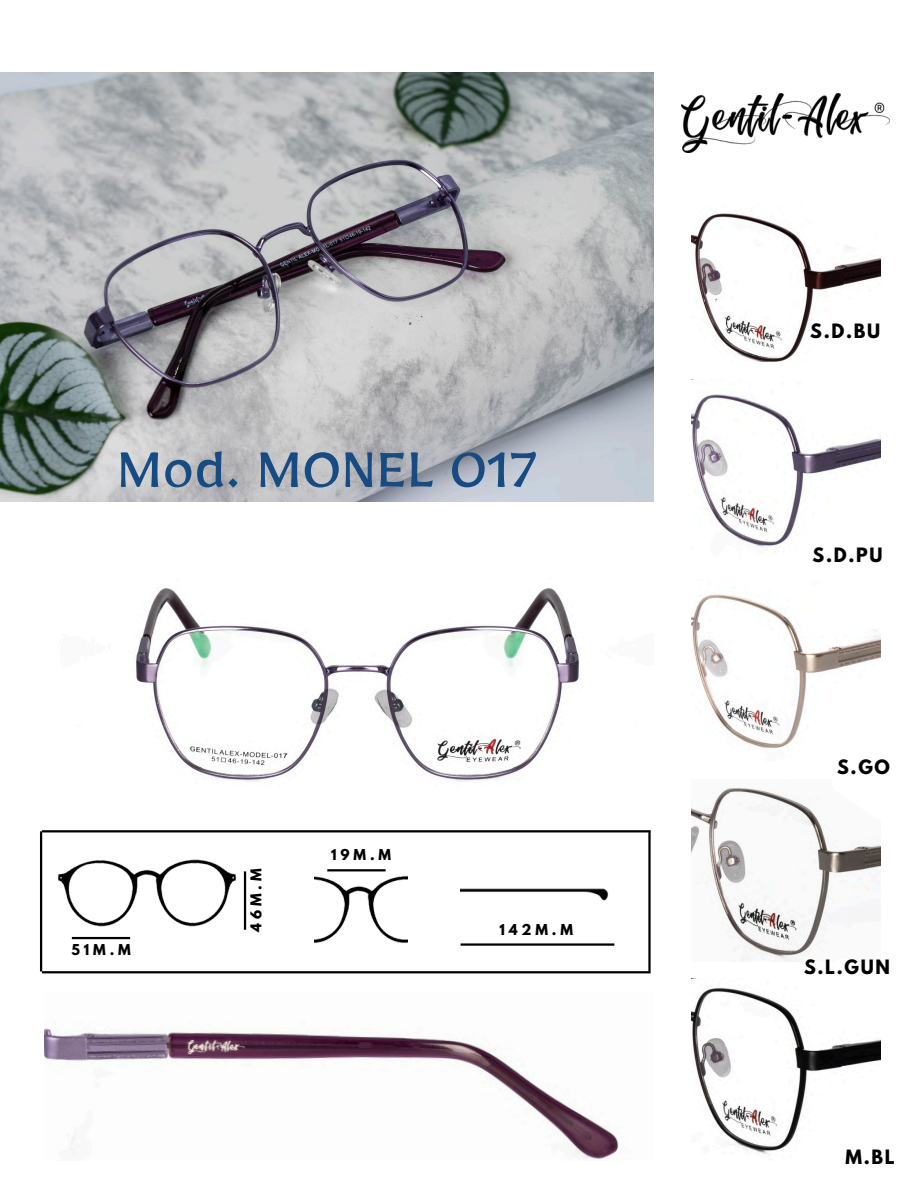
<style>
.page{position:relative;width:918px;height:1188px;background:#fff}
.page>*{position:absolute;margin:0;border:0;box-sizing:border-box;transform-origin:0 0}
.t1{font:64.35px "Mirza";color:#174b81}
.t2{font:700 17.55px "League Spartan";letter-spacing:.095em;color:#000}
.t3{font:700 13.35px "League Spartan";letter-spacing:.29em;color:#000}
</style>
<div class="page">
<img style="left:691px;top:988px;width:189px;height:166px">
<img style="left:691px;top:787px;width:189px;height:174px">
<img style="left:691px;top:594px;width:189px;height:155px">
<img style="left:691px;top:394px;width:189px;height:153px">
<img style="left:691px;top:213px;width:189px;height:149px">
<img style="left:461px;top:888px;width:147px;height:13px">
<img style="left:314px;top:871px;width:94px;height:72px">
<hr style="left:327px;top:869px;width:59px;height:2px;background:#000">
<hr style="left:461px;top:943px;width:153px;height:3px;background:#000">
<hr style="left:42px;top:830px;width:609px;height:2px;background:#000">
<hr style="left:42px;top:971px;width:609px;height:2px;background:#000">
<hr style="left:40px;top:831px;width:2px;height:140px;background:#000">
<hr style="left:648px;top:831px;width:3px;height:140px;background:#000">
<img style="left:58px;top:859px;width:179px;height:68px">
<hr style="left:72px;top:937px;width:58px;height:2px;background:#000">
<img style="left:45px;top:1028px;width:574px;height:131px">
<img style="left:136px;top:588px;width:443px;height:194px">
<img style="left:682px;top:93px;width:208px;height:60px">
<img style="left:1px;top:73px;width:653px;height:429px">
<hr style="left:244px;top:871px;width:2px;height:59px;background:#000">
<svg style="left:829px;top:787px;width:51px;height:36px"></svg>
<svg style="left:824px;top:956px;width:56px;height:65px"></svg>
<svg style="left:800px;top:213px;width:76px;height:37px"></svg>
<svg style="left:818px;top:594px;width:62px;height:38px"></svg>
<p class="t1" style="left:117px;top:427px;width:423px">Mod. MONEL 017</p>
<p class="t3" style="left:72px;top:943px;width:61px">51M.M</p>
<h2 class="t3" style="left:250px;top:932px;width:65px;rotate:-90deg">46M.M</h2>
<p class="t3" style="left:331px;top:848px;width:61px">19M.M</p>
<h2 class="t3" style="left:500px;top:923px;width:75px">142M.M</h2>
<p class="t2" style="left:810px;top:322px;width:71px">S.D.BU</p>
<h2 class="t2" style="left:813px;top:546px;width:71px">S.D.PU</h2>
<p class="t2" style="left:837px;top:758px;width:54px">S.GO</p>
<h2 class="t2" style="left:804px;top:958px;width:87px">S.L.GUN</h2>
<h2 class="t2" style="left:845px;top:1148px;width:51px">M.BL</h2>
</div>
